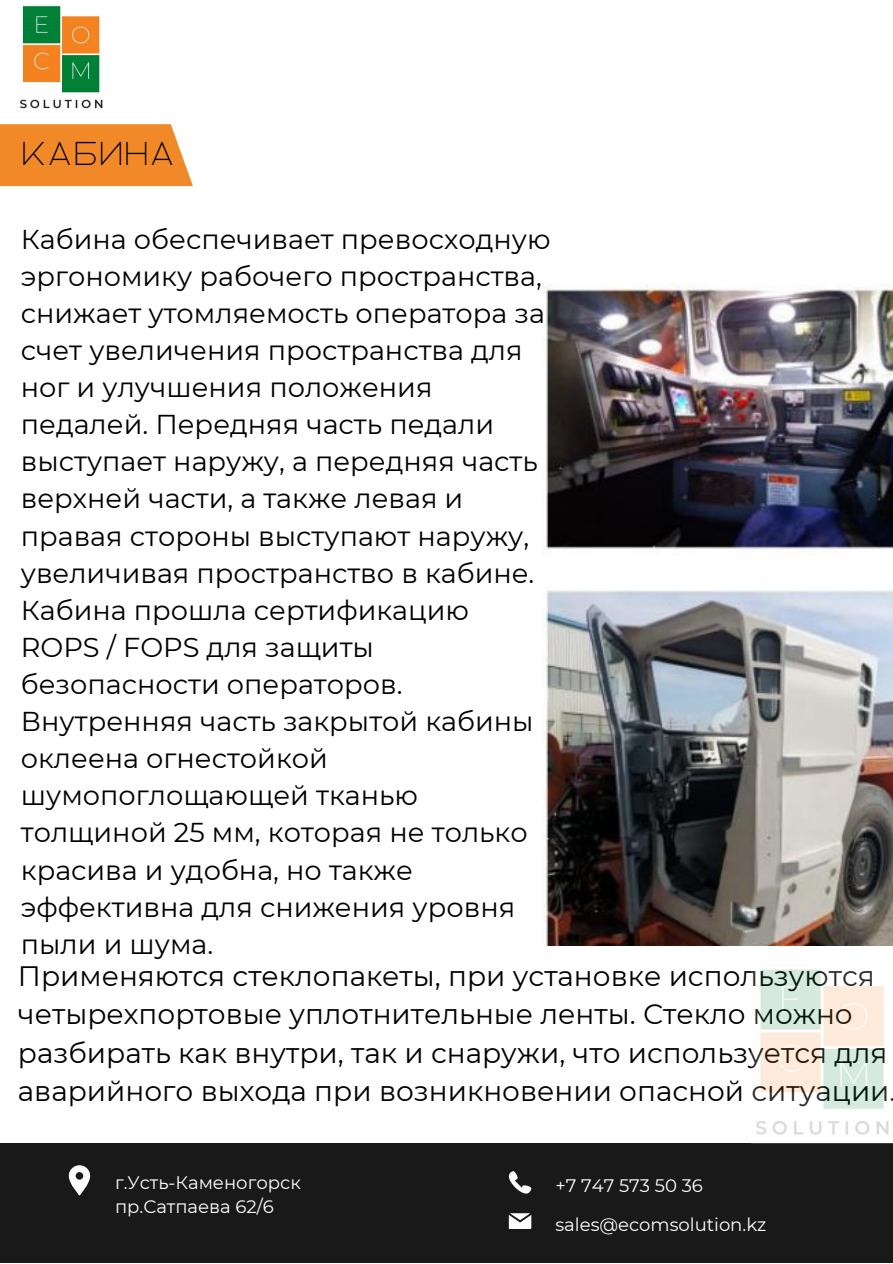
<style>
.page{position:relative;width:893px;height:1264px;background:#fff}
.page>*{position:absolute;margin:0;border:0;box-sizing:border-box;transform-origin:0 0}
.t1{font:33px "Ablation";color:#000}
.t2{font:28.05px/38.2px "Montserrat";color:#000}
.t3{font:27.15px/37px "Montserrat";color:#000}
.t4{font:18px "Montserrat";color:#fff}
</style>
<div class="page">
<div style="left:0;top:1143px;width:892px;height:119px;background:#191919"></div>
<svg style="left:69px;top:1165px;width:21px;height:30px"></svg>
<svg style="left:509px;top:1213px;width:22px;height:15px"></svg>
<svg style="left:509px;top:1171px;width:22px;height:22px"></svg>
<img style="left:542px;top:283px;width:350px;height:662px">
<img style="left:18px;top:5px;width:87px;height:104px">
<svg style="left:0;top:124px;width:193px;height:62px;background:#f19035"></svg>
<img style="left:756px;top:969px;width:133px;height:166px">
<p class="t1" style="left:21px;top:139px;width:156px">Кабина</p>
<p class="t3" style="left:21px;top:220px;width:531px">Кабина обеспечивает превосходную эргономику рабочего пространства, снижает утомляемость оператора за счет увеличения пространства для ног и улучшения положения педалей. Передняя часть педали выступает наружу, а передняя часть верхней части, а также левая и правая стороны выступают наружу, увеличивая пространство в кабине.<br>Кабина прошла сертификацию<br>ROPS / FOPS для защиты безопасности операторов.<br>Внутренняя часть закрытой кабины оклеена огнестойкой шумопоглощающей тканью толщиной 25 мм, которая не только красива и удобна, но также эффективна для снижения уровня пыли и шума.</p>
<p class="t2" style="left:18px;top:957px;width:879px">Применяются стеклопакеты, при установке используются четырехпортовые уплотнительные ленты. Стекло можно разбирать как внутри, так и снаружи, что используется для аварийного выхода при возникновении опасной ситуации.</p>
<p class="t4" style="left:115px;top:1171px;width:187px">г.Усть-Каменогорск</p>
<p class="t4" style="left:555px;top:1173px;width:149px">+7 747 573 50 36</p>
<p class="t4" style="left:115px;top:1195px;width:160px">пр.Сатпаева 62/6</p>
<p class="t4" style="left:555px;top:1213px;width:212px">sales@ecomsolution.kz</p>
</div>
